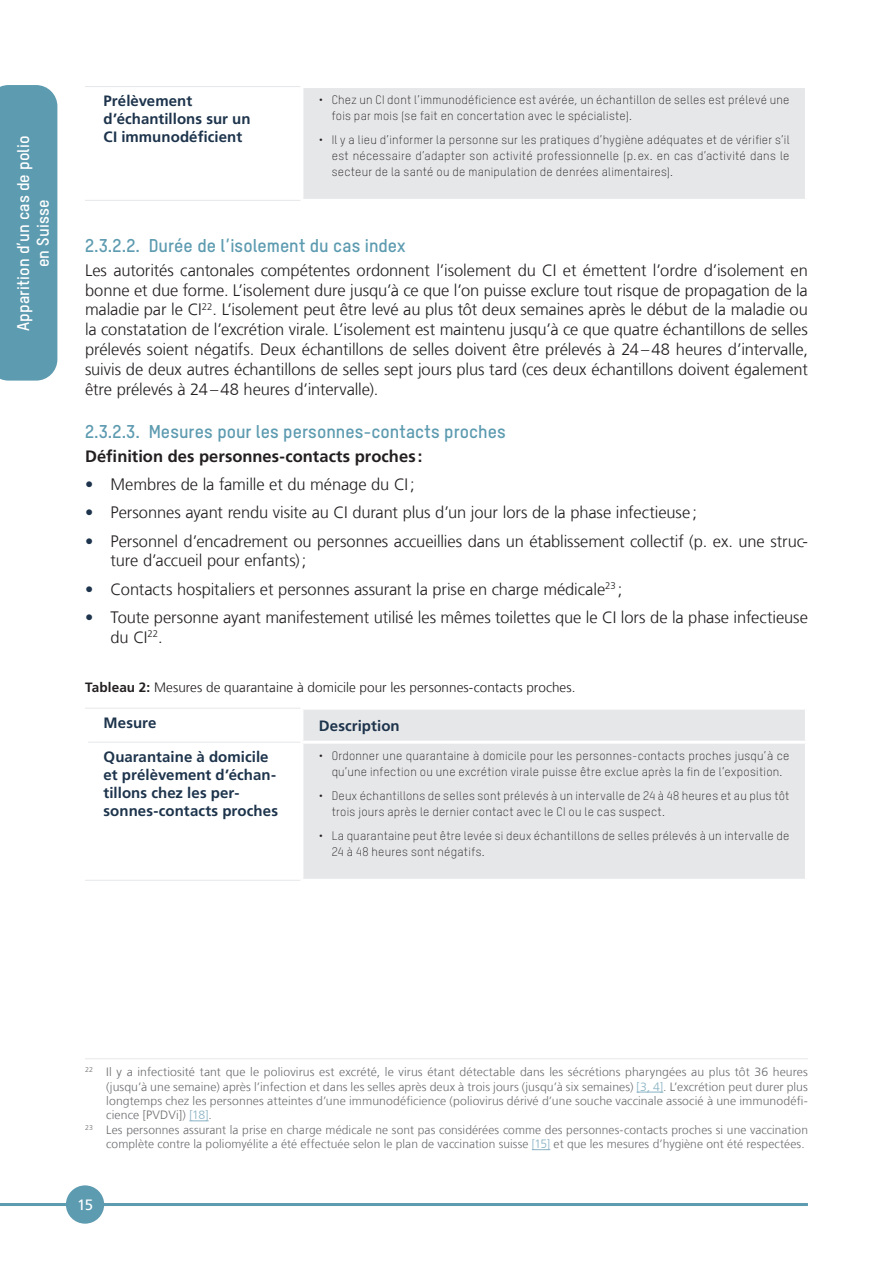
<style>
.page{position:relative;width:893px;height:1263px;background:#fff}
.page>*{position:absolute;margin:0;border:0;box-sizing:border-box;transform-origin:0 0}
.Subtitle_0_0_0_0{font:18px "T Star Pro Bold";color:#5d9bb0}
.Copytext{font:300 16.5px/19.8px "Frutiger LT Com";letter-spacing:-.005em;color:#231f20}
.Copytext-2{font:700 16.5px "Frutiger LT Com";color:#231f20}
.Register-text{font:16.5px "T Star Pro Bold";letter-spacing:.01em;color:#fff}
.Tabelle_Titel{font:700 15px/18px "Frutiger LT Com";letter-spacing:.005em;color:#1d344c}
.Glossar{font:700 15px/18px "Frutiger LT Com";letter-spacing:.005em;color:#1d344c}
.t1{font:15px "Frutiger LT Com";color:#fff}
.Legende{font:300 13.5px "Frutiger LT Com";letter-spacing:.005em;color:#231f20}
.t2{font:12px/15.8px "T Star Pro Light";letter-spacing:.02em;color:#231f20}
.Footnote{font:300 12px/14.4px "Frutiger LT Com";letter-spacing:.01em;color:#6c6d70;text-align:justify}
.s1{font-weight:700;color:#1d344c}
.s2{font-weight:700}
.s3{color:#88b2c3}
</style>
<div class="page">
<hr style="left:0;top:1203px;width:808px;height:3px;background:#5d9bb0">
<div style="left:66px;top:1185px;width:38px;height:39px;background:#5d9bb0;border-radius:50%"></div>
<div style="left:302px;top:87px;width:504px;height:113px;background:#e6e7e9"></div>
<hr style="left:300px;top:85px;width:508px;height:3px;background:#fff">
<hr style="left:300px;top:88px;width:3px;height:111px;background:#fff">
<hr style="left:805px;top:88px;width:3px;height:111px;background:#fff">
<hr style="left:300px;top:199px;width:508px;height:3px;background:#fff">
<hr style="left:85px;top:86px;width:215px;height:1px;background:#e6e7e9">
<hr style="left:85px;top:200px;width:215px;height:1px;background:#e6e7e9">
<div style="left:303px;top:710px;width:502px;height:169px;background:#e6e7e9"></div>
<hr style="left:300px;top:741px;width:508px;height:3px;background:#fff">
<hr style="left:85px;top:708px;width:215px;height:1px;background:#e6e7e9">
<hr style="left:88px;top:742px;width:212px;height:1px;background:#e6e7e9">
<hr style="left:85px;top:880px;width:215px;height:1px;background:#e6e7e9">
<hr style="left:85px;top:1058px;width:723px;height:1px;background:#e6e7e9">
<svg style="left:637px;top:1092px;width:26px;height:1px"></svg>
<svg style="left:189px;top:1120px;width:20px;height:1px"></svg>
<svg style="left:532px;top:1149px;width:18px;height:1px"></svg>
<div style="left:0;top:85px;width:57px;height:296px;background:#5d9bb0"></div>
<p class="Register-text" style="left:11px;top:331px;width:197px;rotate:-90deg">Apparition d’un cas de polio</p>
<p class="Register-text" style="left:31px;top:267px;width:69px;rotate:-90deg">en Suisse</p>
<p class="Glossar" style="left:104px;top:92px;width:148px">Prélèvement d’échantillons sur un<br>CI immunodéficient</p>
<p class="t2" style="left:332px;top:91px;width:459px;text-indent:-13px">• Chez un CI dont l’immunodéficience est avérée, un échantillon de selles est prélevé une fois par mois (se fait en concertation avec le spécialiste).</p>
<p class="t2" style="left:332px;top:131px;width:459px;text-align:justify;text-indent:-13px">• Il y a lieu d’informer la personne sur les pratiques d’hygiène adéquates et de vérifier s’il est nécessaire d’adapter son activité professionnelle (p.ex. en cas d’activité dans le secteur de la santé ou de manipulation de denrées alimentaires).</p>
<p class="Subtitle_0_0_0_0" style="left:85px;top:232px;width:322px">2.3.2.2. Durée de l’isolement du cas index</p>
<p class="Copytext" style="left:85px;top:260px;width:724px;text-align:justify">Les autorités cantonales compétentes ordonnent l’isolement du CI et émettent l’ordre d’isolement en bonne et due forme. L’isolement dure jusqu’à ce que l’on puisse exclure tout risque de propagation de la maladie par le CI<sup>22</sup>. L’isolement peut être levé au plus tôt deux semaines après le début de la maladie ou la constatation de l’excrétion virale. L’isolement est maintenu jusqu’à ce que quatre échantillons de selles prélevés soient négatifs. Deux échantillons de selles doivent être prélevés à 24–48 heures d’intervalle, suivis de deux autres échantillons de selles sept jours plus tard (ces deux échantillons doivent également être prélevés à 24–48 heures d’intervalle).</p>
<p class="Subtitle_0_0_0_0" style="left:85px;top:418px;width:422px">2.3.2.3. Mesures pour les personnes-contacts proches</p>
<p class="Copytext-2" style="left:85px;top:446px;width:339px">Définition des personnes-contacts proches :</p>
<p class="Copytext" style="left:85px;top:474px;width:331px"><span class="s1">•</span> Membres de la famille et du ménage du CI;</p>
<p class="Copytext" style="left:85px;top:503px;width:613px"><span class="s1">•</span> Personnes ayant rendu visite au CI durant plus d’un jour lors de la phase infectieuse ;</p>
<p class="Copytext" style="left:111px;top:531px;width:699px;text-indent:-26px"><span class="s1">•</span> Personnel d’encadrement ou personnes accueillies dans un établissement collectif (p. ex. une struc&shy;ture d’accueil pour enfants);</p>
<p class="Copytext" style="left:85px;top:579px;width:539px"><span class="s1">•</span> Contacts hospitaliers et personnes assurant la prise en charge médicale<sup>23</sup> ;</p>
<p class="Copytext" style="left:111px;top:607px;width:699px;text-indent:-26px"><span class="s1">•</span> Toute personne ayant manifestement utilisé les mêmes toilettes que le CI lors de la phase infectieuse du CI<sup>22</sup>.</p>
<p class="Legende" style="left:85px;top:680px;width:492px"><span class="s2">Tableau 2:</span> Mesures de quarantaine à domicile pour les personnes-contacts proches.</p>
<p class="Tabelle_Titel" style="left:104px;top:714px;width:54px">Mesure</p>
<p class="Tabelle_Titel" style="left:319px;top:717px;width:82px">Description</p>
<p class="Tabelle_Titel" style="left:104px;top:748px;width:176px">Quarantaine à domicile et prélèvement d’échan&shy;tillons chez les per&shy;sonnes-contacts proches</p>
<p class="t2" style="left:319px;top:747px;width:472px;text-align:center">• Ordonner une quarantaine à domicile pour les personnes-contacts proches jusqu’à ce qu’une infection ou une excrétion virale puisse être exclue après la fin de l’exposition.</p>
<p class="t2" style="left:332px;top:787px;width:459px;text-indent:-13px">• Deux échantillons de selles sont prélevés à un intervalle de 24 à 48 heures et au plus tôt trois jours après le dernier contact avec le CI ou le cas suspect.</p>
<p class="t2" style="left:332px;top:827px;width:459px;text-indent:-13px">• La quarantaine peut être levée si deux échantillons de selles prélevés à un intervalle de<br>24 à 48 heures sont négatifs.</p>
<p class="Footnote" style="left:106px;top:1065px;width:703px;text-indent:-21px"><sup>22</sup> Il y a infectiosité tant que le poliovirus est excrété, le virus étant détectable dans les sécrétions pharyngées au plus tôt 36 heures (jusqu’à une semaine) après l’infection et dans les selles après deux à trois jours (jusqu’à six semaines) <span class="s3">[3, 4]</span>. L’excrétion peut durer plus longtemps chez les personnes atteintes d’une immunodéficience (poliovirus dérivé d’une souche vaccinale associé à une immunodéfi&shy;cience [PVDVi]) <span class="s3">[18]</span>.</p>
<p class="Footnote" style="left:85px;top:1122px;width:724px;text-align:right"><sup>23</sup> Les personnes assurant la prise en charge médicale ne sont pas considérées comme des personnes-contacts proches si une vaccination complète contre la poliomyélite a été effectuée selon le plan de vaccination suisse <span class="s3">[15]</span> et que les mesures d’hygiène ont été respectées.</p>
<p class="t1" style="left:77px;top:1196px;width:18px">15</p>
</div>
